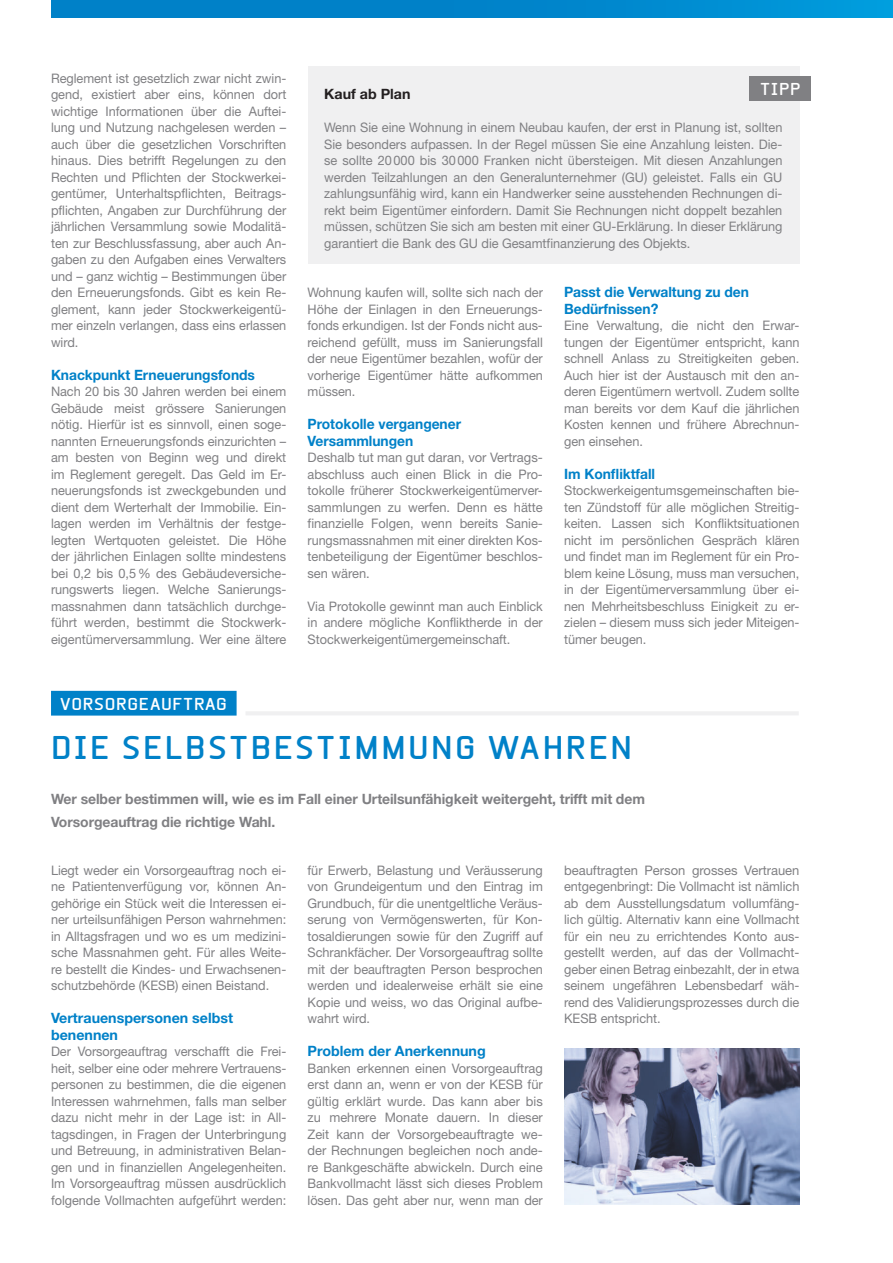
<style>
.page{position:relative;width:893px;height:1263px;background:#fff}
.page>*{position:absolute;margin:0;border:0;box-sizing:border-box;transform-origin:0 0}
.t1{font:700 31.5px "Beta Sans";letter-spacing:.075em;color:#0081c8}
.t2{font:700 16.5px "Beta Sans";letter-spacing:.04em;color:#fff}
.t3{font:700 14.25px/16.5px "Helvetica Neue LT Std";letter-spacing:-.005em;color:#0081c8}
.t4{font:700 14.25px/22.5px "Helvetica Neue LT Std";letter-spacing:-.005em;color:#808083}
.t5{font:700 14.25px "Helvetica Neue LT Std";color:#231f20}
.t6{font:13.2px/16.5px "Helvetica Neue LT Std";letter-spacing:-.005em;color:#808083;text-align:justify}
</style>
<div class="page">
<div style="left:51px;top:0;width:842px;height:17px;background:linear-gradient(to right,#007ac3,#0095d8)"></div>
<div style="left:308px;top:66px;width:491px;height:198px;background:#f0f0f1"></div>
<div style="left:749px;top:76px;width:62px;height:24px;background:#808083"></div>
<div style="left:51px;top:691px;width:186px;height:25px;background:#0081c8"></div>
<hr style="left:245px;top:711px;width:554px;height:4px;background:#f0f0f1">
<img style="left:564px;top:1048px;width:235px;height:157px">
<p class="t6" style="left:51px;top:69px;width:237px">Reglement ist gesetzlich zwar nicht zwin&shy;gend, existiert aber eins, können dort wichtige Informationen über die Auftei&shy;lung und Nutzung nachgelesen werden – auch über die gesetzlichen Vorschriften hinaus. Dies betrifft Regelungen zu den Rechten und Pflichten der Stockwerkei&shy;gentümer, Unterhaltspflichten, Beitrags&shy;pflichten, Angaben zur Durchführung der jährlichen Versammlung sowie Modalitä&shy;ten zur Beschlussfassung, aber auch An&shy;gaben zu den Aufgaben eines Verwalters und – ganz wichtig – Bestimmungen über den Erneuerungsfonds. Gibt es kein Re&shy;glement, kann jeder Stockwerkeigentü&shy;mer einzeln verlangen, dass eins erlassen wird.</p>
<p class="t3" style="left:51px;top:366px;width:205px">Knackpunkt Erneuerungsfonds</p>
<p class="t6" style="left:51px;top:383px;width:237px">Nach 20 bis 30 Jahren werden bei einem Gebäude meist grössere Sanierungen nötig. Hierfür ist es sinnvoll, einen soge&shy;nannten Erneuerungsfonds einzurichten – am besten von Beginn weg und direkt im Reglement geregelt. Das Geld im Er&shy;neuerungsfonds ist zweckgebunden und dient dem Werterhalt der Immobilie. Ein&shy;lagen werden im Verhältnis der festge&shy;legten Wertquoten geleistet. Die Höhe der jährlichen Einlagen sollte mindestens bei 0,2 bis 0,5% des Gebäudeversiche&shy;rungswerts liegen. Welche Sanierungs&shy;massnahmen dann tatsächlich durchge&shy;führt werden, bestimmt die Stockwerk&shy;eigentümerversammlung. Wer eine ältere</p>
<p class="t2" style="left:760px;top:79px;width:42px">TIPP</p>
<p class="t5" style="left:324px;top:85px;width:88px">Kauf ab Plan</p>
<p class="t6" style="left:324px;top:119px;width:460px">Wenn Sie eine Wohnung in einem Neubau kaufen, der erst in Planung ist, sollten Sie besonders aufpassen. In der Regel müssen Sie eine Anzahlung leisten. Die&shy;se sollte 20000 bis 30000 Franken nicht übersteigen. Mit diesen Anzahlungen werden Teilzahlungen an den Generalunternehmer (GU) geleistet. Falls ein GU zahlungsunfähig wird, kann ein Handwerker seine ausstehenden Rechnungen di&shy;rekt beim Eigentümer einfordern. Damit Sie Rechnungen nicht doppelt bezahlen müssen, schützen Sie sich am besten mit einer GU-Erklärung. In dieser Erklärung garantiert die Bank des GU die Gesamtfinanzierung des Objekts.</p>
<p class="t6" style="left:308px;top:284px;width:237px">Wohnung kaufen will, sollte sich nach der Höhe der Einlagen in den Erneuerungs&shy;fonds erkundigen. Ist der Fonds nicht aus&shy;reichend gefüllt, muss im Sanierungsfall der neue Eigentümer bezahlen, wofür der vorherige Eigentümer hätte aufkommen müssen.</p>
<p class="t3" style="left:308px;top:415px;width:155px">Protokolle vergangener<br>Versammlungen</p>
<p class="t6" style="left:308px;top:449px;width:237px">Deshalb tut man gut daran, vor Vertrags&shy;abschluss auch einen Blick in die Pro&shy;tokolle früherer Stockwerkeigentümerver&shy;sammlungen zu werfen. Denn es hätte finanzielle Folgen, wenn bereits Sanie&shy;rungsmassnahmen mit einer direkten Kos&shy;tenbeteiligung der Eigentümer beschlos&shy;sen wären.</p>
<p class="t6" style="left:308px;top:597px;width:237px">Via Protokolle gewinnt man auch Einblick in andere mögliche Konfliktherde in der Stockwerkeigentümergemeinschaft.</p>
<p class="t3" style="left:564px;top:283px;width:186px">Passt die Verwaltung zu den<br>Bedürfnissen?</p>
<p class="t6" style="left:564px;top:317px;width:237px">Eine Verwaltung, die nicht den Erwar&shy;tungen der Eigentümer entspricht, kann schnell Anlass zu Streitigkeiten geben.<br>Auch hier ist der Austausch mit den an&shy;deren Eigentümern wertvoll. Zudem sollte man bereits vor dem Kauf die jährlichen Kosten kennen und frühere Abrechnun&shy;gen einsehen.</p>
<p class="t3" style="left:564px;top:465px;width:93px">Im Konfliktfall</p>
<p class="t6" style="left:564px;top:482px;width:237px">Stockwerkeigentumsgemeinschaften bie&shy;ten Zündstoff für alle möglichen Streitig&shy;keiten. Lassen sich Konfliktsituationen nicht im persönlichen Gespräch klären und findet man im Reglement für ein Pro&shy;blem keine Lösung, muss man versuchen, in der Eigentümerversammlung über ei&shy;nen Mehrheitsbeschluss Einigkeit zu er&shy;zielen – diesem muss sich jeder Miteigen&shy;tümer beugen.</p>
<p class="t2" style="left:60px;top:694px;width:169px">VORSORGEAUFTRAG</p>
<h1 class="t1" style="left:51px;top:729px;width:583px">DIE SELBSTBESTIMMUNG WAHREN</h1>
<p class="t4" style="left:51px;top:787px;width:595px">Wer selber bestimmen will, wie es im Fall einer Urteilsunfähigkeit weitergeht, trifft mit dem<br>Vorsorgeauftrag die richtige Wahl.</p>
<p class="t6" style="left:308px;top:861px;width:237px">für Erwerb, Belastung und Veräusserung von Grundeigentum und den Eintrag im Grundbuch, für die unentgeltliche Veräus&shy;serung von Vermögenswerten, für Kon&shy;tosaldierungen sowie für den Zugriff auf Schrankfächer. Der Vorsorgeauftrag sollte mit der beauftragten Person besprochen werden und idealerweise erhält sie eine Kopie und weiss, wo das Original aufbe&shy;wahrt wird.</p>
<p class="t3" style="left:308px;top:1042px;width:180px">Problem der Anerkennung</p>
<p class="t6" style="left:308px;top:1059px;width:237px">Banken erkennen einen Vorsorgeauftrag erst dann an, wenn er von der KESB für gültig erklärt wurde. Das kann aber bis zu mehrere Monate dauern. In dieser Zeit kann der Vorsorgebeauftragte we&shy;der Rechnungen begleichen noch ande&shy;re Bankgeschäfte abwickeln. Durch eine Bankvollmacht lässt sich dieses Problem lösen. Das geht aber nur, wenn man der</p>
<p class="t6" style="left:51px;top:861px;width:237px">Liegt weder ein Vorsorgeauftrag noch ei&shy;ne Patientenverfügung vor, können An&shy;gehörige ein Stück weit die Interessen ei&shy;ner urteilsunfähigen Person wahrnehmen: in Alltagsfragen und wo es um medizini&shy;sche Massnahmen geht. Für alles Weite&shy;re bestellt die Kindes- und Erwachsenen&shy;schutzbehörde (KESB) einen Beistand.</p>
<p class="t3" style="left:51px;top:1009px;width:184px">Vertrauenspersonen selbst benennen</p>
<p class="t6" style="left:51px;top:1043px;width:237px">Der Vorsorgeauftrag verschafft die Frei&shy;heit, selber eine oder mehrere Vertrauens&shy;personen zu bestimmen, die die eigenen Interessen wahrnehmen, falls man selber dazu nicht mehr in der Lage ist: in All&shy;tagsdingen, in Fragen der Unterbringung und Betreuung, in administrativen Belan&shy;gen und in finanziellen Angelegenheiten.<br>Im Vorsorgeauftrag müssen ausdrücklich folgende Vollmachten aufgeführt werden:</p>
<p class="t6" style="left:564px;top:861px;width:237px">beauftragten Person grosses Vertrauen entgegenbringt: Die Vollmacht ist nämlich ab dem Ausstellungsdatum vollumfäng&shy;lich gültig. Alternativ kann eine Vollmacht für ein neu zu errichtendes Konto aus&shy;gestellt werden, auf das der Vollmacht&shy;geber einen Betrag einbezahlt, der in etwa seinem ungefähren Lebensbedarf wäh&shy;rend des Validierungsprozesses durch die KESB entspricht.</p>
</div>
